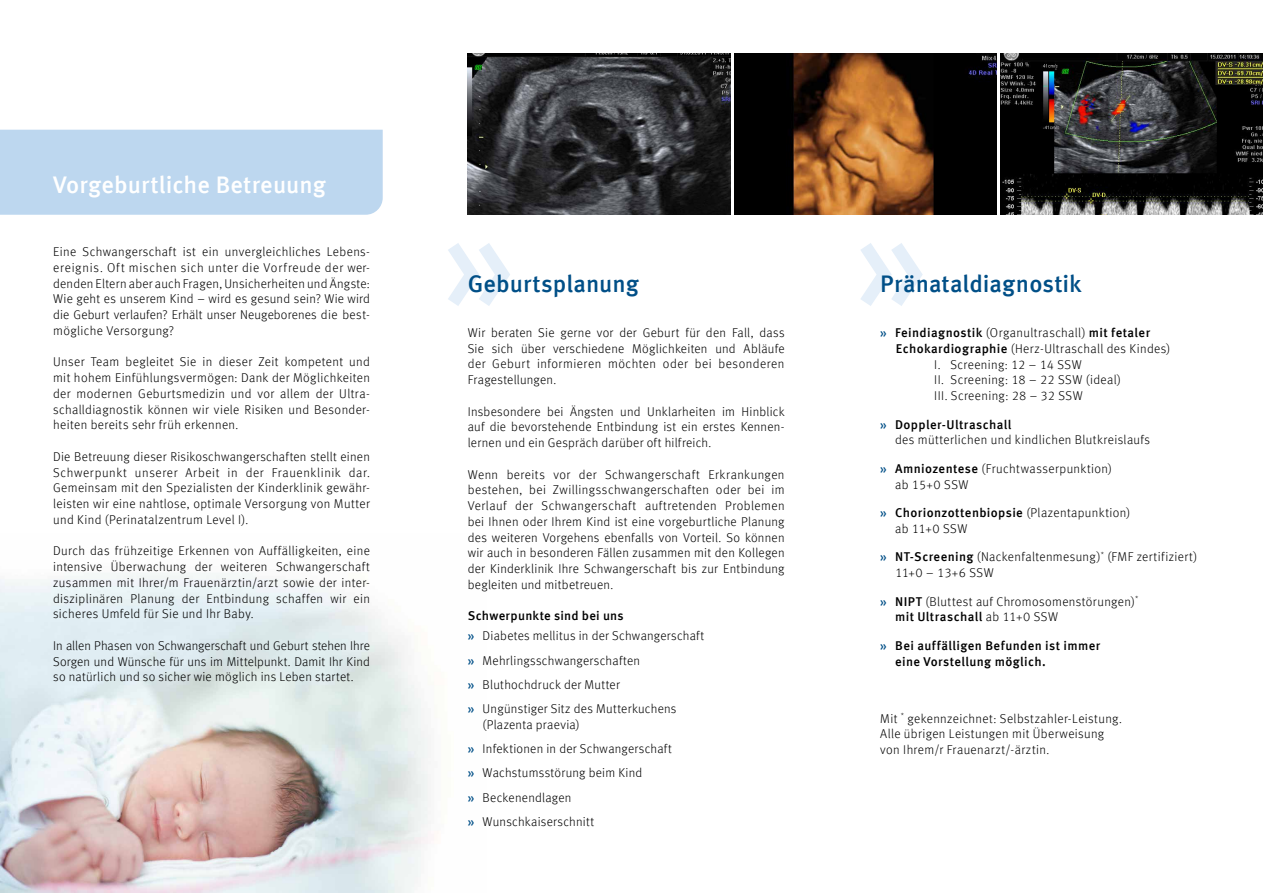
<style>
.page{position:relative;width:1263px;height:893px;background:#fff}
.page>*{position:absolute;margin:0;border:0;box-sizing:border-box;transform-origin:0 0}
.t1{font:500 24px "Meta Offc";color:#004f87}
.t2{font:500 24px "Meta Offc";letter-spacing:.005em;color:#fff}
.t3{font:300 12.75px/15.8px "Meta Offc";letter-spacing:.025em;color:#000}
.t4{font:500 12.75px/15.8px "Meta Offc";letter-spacing:.03em;color:#000}
.s1{font-weight:500}
.s2{font-weight:500;color:#004f87}
.s3{color:#004f87}
.s4{font-weight:300}
</style>
<div class="page">
<img style="left:0;top:573px;width:428px;height:320px">
<div style="left:0;top:130px;width:383px;height:85px;background:#bdd7ef"></div>
<svg style="left:448px;top:243px;width:62px;height:63px"></svg>
<svg style="left:861px;top:243px;width:62px;height:63px"></svg>
<img style="left:1001px;top:53px;width:262px;height:162px">
<img style="left:734px;top:53px;width:262px;height:162px">
<img style="left:468px;top:53px;width:262px;height:162px">
<h1 class="t2" style="left:53px;top:171px;width:274px">Vorgeburtliche Betreuung</h1>
<p class="t3" style="left:53px;top:244px;width:318px;text-align:justify">Eine Schwangerschaft ist ein unvergleichliches Lebens&shy;ereignis. Oft mischen sich unter die Vorfreude der wer&shy;denden Eltern aber auch Fragen, Unsicherheiten und Ängste:<br>Wie geht es unserem Kind – wird es gesund sein? Wie wird die Geburt verlaufen? Erhält unser Neugeborenes die best&shy;mögliche Versorgung?</p>
<p class="t3" style="left:53px;top:355px;width:318px;text-align:justify">Unser Team begleitet Sie in dieser Zeit kompetent und mit hohem Einfühlungsvermögen: Dank der Möglichkeiten der modernen Geburtsmedizin und vor allem der Ultra&shy;schalldiagnostik können wir viele Risiken und Besonder&shy;heiten bereits sehr früh erkennen.</p>
<p class="t3" style="left:53px;top:449px;width:318px;text-align:justify">Die Betreuung dieser Risikoschwangerschaften stellt einen Schwerpunkt unserer Arbeit in der Frauenklinik dar.<br>Gemeinsam mit den Spezialisten der Kinderklinik gewähr&shy;leisten wir eine nahtlose, optimale Versorgung von Mutter und Kind (Perinatalzentrum Level I).</p>
<p class="t3" style="left:53px;top:543px;width:318px;text-align:justify">Durch das frühzeitige Erkennen von Auffälligkeiten, eine intensive Überwachung der weiteren Schwangerschaft zusammen mit Ihrer/m Frauenärztin/arzt sowie der inter&shy;disziplinären Planung der Entbindung schaffen wir ein sicheres Umfeld für Sie und Ihr Baby.</p>
<p class="t3" style="left:53px;top:638px;width:318px;text-align:justify">In allen Phasen von Schwangerschaft und Geburt stehen Ihre Sorgen und Wünsche für uns im Mittelpunkt. Damit Ihr Kind so natürlich und so sicher wie möglich ins Leben startet.</p>
<h1 class="t1" style="left:468px;top:269px;width:173px">Geburtsplanung</h1>
<h1 class="t1" style="left:880px;top:269px;width:203px">Pränataldiagnostik</h1>
<p class="t3" style="left:468px;top:325px;width:318px;text-align:justify">Wir beraten Sie gerne vor der Geburt für den Fall, dass Sie sich über verschiedene Möglichkeiten und Abläufe der Geburt informieren möchten oder bei besonderen Fragestellungen.</p>
<p class="t3" style="left:468px;top:404px;width:318px;text-align:justify">Insbesondere bei Ängsten und Unklarheiten im Hinblick auf die bevorstehende Entbindung ist ein erstes Kennen&shy;lernen und ein Gespräch darüber oft hilfreich.</p>
<p class="t3" style="left:468px;top:467px;width:318px;text-align:justify">Wenn bereits vor der Schwangerschaft Erkrankungen bestehen, bei Zwillingsschwangerschaften oder bei im Verlauf der Schwangerschaft auftretenden Problemen bei Ihnen oder Ihrem Kind ist eine vorgeburtliche Planung des weiteren Vorgehens ebenfalls von Vorteil. So können wir auch in besonderen Fällen zusammen mit den Kollegen der Kinderklinik Ihre Schwangerschaft bis zur Entbindung begleiten und mitbetreuen.</p>
<p class="t3" style="left:468px;top:606px;width:238px;line-height:20px"><span class="s1">Schwerpunkte sind bei uns<br></span><span class="s2">»</span> Diabetes mellitus in der Schwangerschaft</p>
<p class="t3" style="left:468px;top:648px;width:210px;line-height:24.3px"><span class="s2">»</span> Mehrlingsschwangerschaften<br><span class="s2">»</span> Bluthochdruck der Mutter<br><span class="s2">»</span> Ungünstiger Sitz des Mutterkuchens</p>
<p class="t3" style="left:468px;top:713px;width:206px;line-height:24.3px;text-indent:15px">(Plazenta praevia)<br><span class="s2">»</span> Infektionen in der Schwangerschaft <span class="s2">»</span> Wachstumsstörung beim Kind<br><span class="s2">»</span> Beckenendlagen<br><span class="s2">»</span> Wunschkaiserschnitt</p>
<p class="t4" style="left:880px;top:325px;width:271px"><span class="s3">»</span> Feindiagnostik <span class="s4">(Organultraschall)</span> mit fetaler</p>
<p class="t3" style="left:896px;top:341px;width:276px"><span class="s1">Echokardiographie</span> (Herz-Ultraschall des Kindes)</p>
<p class="t3" style="left:934px;top:357px;width:149px">I. Screening: 12 – 14 SSW</p>
<p class="t3" style="left:934px;top:372px;width:188px">II. Screening: 18 – 22 SSW (ideal)</p>
<p class="t3" style="left:934px;top:388px;width:150px">III. Screening: 28 – 32 SSW</p>
<p class="t3" style="left:895px;top:417px;width:256px;text-indent:-15px"><span class="s2">»</span> <span class="s1">Doppler-Ultraschall<br></span>des mütterlichen und kindlichen Blutkreislaufs</p>
<p class="t3" style="left:895px;top:461px;width:218px;text-indent:-15px"><span class="s2">»</span> <span class="s1">Amniozentese</span> (Fruchtwasserpunktion) ab 15+0 SSW</p>
<p class="t3" style="left:895px;top:505px;width:237px;text-indent:-15px"><span class="s2">»</span> <span class="s1">Chorionzottenbiopsie</span> (Plazentapunktion) ab 11+0 SSW</p>
<p class="t3" style="left:895px;top:549px;width:304px;text-indent:-15px"><span class="s2">»</span> <span class="s1">NT-Screening</span> (Nackenfaltenmesung)<sup>*</sup> (FMF zertifiziert)<br>11+0 – 13+6 SSW</p>
<p class="t3" style="left:895px;top:594px;width:245px;text-indent:-15px"><span class="s2">»</span> <span class="s1">NIPT</span> (Bluttest auf Chromosomenstörungen)<sup>* </sup><span class="s1">mit Ultraschall</span> ab 11+0 SSW</p>
<p class="t4" style="left:895px;top:638px;width:207px;text-indent:-15px"><span class="s3">»</span> Bei auffälligen Befunden ist immer eine Vorstellung möglich.</p>
<p class="t3" style="left:880px;top:711px;width:243px">Mit <sup>*</sup> gekennzeichnet: Selbstzahler-Leistung.<br>Alle übrigen Leistungen mit Überweisung von Ihrem/r Frauenarzt/-ärztin.</p>
</div>
